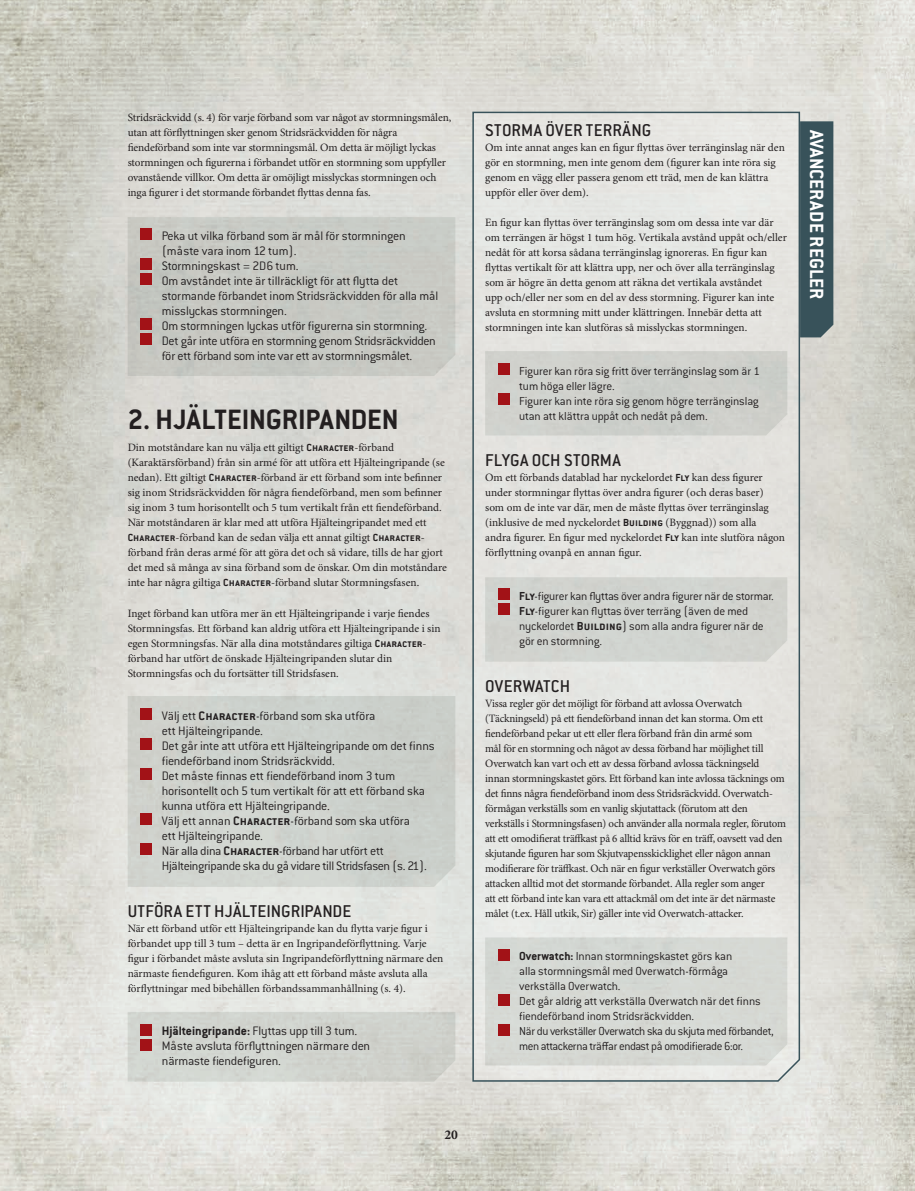
<style>
.page{position:relative;width:915px;height:1191px;background:#fff}
.page>*{position:absolute;margin:0;border:0;box-sizing:border-box;transform-origin:0 0}
.t1{font:700 30.75px "Conduit ITC Std";letter-spacing:-.005em;color:#231f20}
.t2{font:700 21px "Conduit ITC Std";color:#fff}
.t3{font:500 18.75px "Conduit ITC Std";letter-spacing:.01em;color:#231f20}
.t4{font:300 13.5px/15px "Conduit ITC Std";letter-spacing:-.015em;color:#231f20}
.t5{font:700 13.5px "Minion Pro";color:#231f20}
.t6{font:300 12.75px/15px "Conduit ITC Std";letter-spacing:-.015em;color:#231f20}
.t7{font:11.25px/15px "Minion Pro";letter-spacing:-.01em;color:#231f20}
.s1{font-family:"Conduit ITC Std";font-weight:700}
.s2{font-weight:700}
</style>
<div class="page">
<img style="left:0;top:0;width:914px;height:1191px">
<div style="left:471px;top:111px;width:329px;height:971px;background:#e5e5e2"></div>
<div style="left:128px;top:217px;width:327px;height:159px;background:#c8c9c3"></div>
<div style="left:140px;top:229px;width:12px;height:11px;background:#a21217"></div>
<div style="left:140px;top:259px;width:12px;height:11px;background:#a21217"></div>
<div style="left:140px;top:274px;width:12px;height:11px;background:#a21217"></div>
<div style="left:140px;top:319px;width:12px;height:11px;background:#a21217"></div>
<div style="left:140px;top:334px;width:12px;height:11px;background:#a21217"></div>
<div style="left:128px;top:696px;width:327px;height:191px;background:#cdd1cc"></div>
<div style="left:140px;top:709px;width:12px;height:11px;background:#a21217"></div>
<div style="left:140px;top:739px;width:12px;height:11px;background:#a21217"></div>
<div style="left:140px;top:769px;width:12px;height:11px;background:#a21217"></div>
<div style="left:140px;top:814px;width:12px;height:11px;background:#a21217"></div>
<div style="left:140px;top:844px;width:12px;height:11px;background:#a21217"></div>
<div style="left:128px;top:1012px;width:327px;height:69px;background:#d0d4ce"></div>
<div style="left:140px;top:1024px;width:12px;height:11px;background:#a21217"></div>
<div style="left:140px;top:1039px;width:12px;height:11px;background:#a21217"></div>
<div style="left:485px;top:351px;width:302px;height:84px;background:#cfd0cb"></div>
<div style="left:497px;top:364px;width:12px;height:11px;background:#a21217"></div>
<div style="left:497px;top:394px;width:12px;height:11px;background:#a21217"></div>
<div style="left:485px;top:577px;width:302px;height:84px;background:#d1d4cf"></div>
<div style="left:497px;top:589px;width:12px;height:11px;background:#a21217"></div>
<div style="left:497px;top:604px;width:12px;height:11px;background:#a21217"></div>
<div style="left:799px;top:121px;width:34px;height:216px;background:#38525a"></div>
<div style="left:485px;top:937px;width:302px;height:128px;background:#d6d9d3"></div>
<div style="left:497px;top:949px;width:12px;height:11px;background:#a21217"></div>
<div style="left:497px;top:994px;width:12px;height:11px;background:#a21217"></div>
<div style="left:497px;top:1024px;width:12px;height:11px;background:#a21217"></div>
<p class="t7" style="left:128px;top:111px;width:325px">Stridsräckvidd (s. 4) för varje förband som var något av stormningsmålen, utan att förflyttningen sker genom Stridsräckvidden för några fiendeförband som inte var stormningsmål. Om detta är möjligt lyckas stormningen och figurerna i förbandet utför en stormning som uppfyller ovanstående villkor. Om detta är omöjligt misslyckas stormningen och inga figurer i det stormande förbandet flyttas denna fas.</p>
<p class="t4" style="left:162px;top:228px;width:278px">Peka ut vilka förband som är mål för stormningen (måste vara inom 12 tum).<br>Stormningskast = 2D6 tum.<br>Om avståndet inte är tillräckligt för att flytta det stormande förbandet inom Stridsräckvidden för alla mål misslyckas stormningen.<br>Om stormningen lyckas utför figurerna sin stormning.<br>Det går inte utföra en stormning genom Stridsräckvidden för ett förband som inte var ett av stormningsmålet.</p>
<h1 class="t1" style="left:128px;top:401px;width:272px">2. HJÄLTEINGRIPANDEN</h1>
<p class="t7" style="left:128px;top:441px;width:320px">Din motståndare kan nu välja ett giltigt <span class="s1">Character</span>-förband (Karaktärsförband) från sin armé för att utföra ett Hjälteingripande (se nedan). Ett giltigt <span class="s1">Character</span>-förband är ett förband som inte befinner sig inom Stridsräckvidden för några fiendeförband, men som befinner sig inom 3 tum horisontellt och 5 tum vertikalt från ett fiendeförband.<br>När motståndaren är klar med att utföra Hjälteingripandet med ett <span class="s1">Character</span>-förband kan de sedan välja ett annat giltigt <span class="s1">Character&shy;</span>förband från deras armé för att göra det och så vidare, tills de har gjort det med så många av sina förband som de önskar. Om din motståndare inte har några giltiga <span class="s1">Character</span>-förband slutar Stormningsfasen.</p>
<p class="t7" style="left:128px;top:606px;width:314px">Inget förband kan utföra mer än ett Hjälteingripande i varje fiendes Stormningsfas. Ett förband kan aldrig utföra ett Hjälteingripande i sin egen Stormningsfas. När alla dina motståndares giltiga <span class="s1">Character&shy;</span>förband har utfört de önskade Hjälteingripanden slutar din Stormningsfas och du fortsätter till Stridsfasen.</p>
<p class="t4" style="left:162px;top:708px;width:274px">Välj ett <span class="s2">Character</span>-förband som ska utföra<br>ett Hjälteingripande.<br>Det går inte att utföra ett Hjälteingripande om det finns fiendeförband inom Stridsräckvidd.<br>Det måste finnas ett fiendeförband inom 3 tum horisontellt och 5 tum vertikalt för att ett förband ska kunna utföra ett Hjälteingripande.<br>Välj ett annan <span class="s2">Character</span>-förband som ska utföra<br>ett Hjälteingripande.<br>När alla dina <span class="s2">Character</span>-förband har utfört ett Hjälteingripande ska du gå vidare till Stridsfasen (s. 21).</p>
<h3 class="t3" style="left:128px;top:899px;width:225px">UTFÖRA ETT HJÄLTEINGRIPANDE</h3>
<p class="t7" style="left:128px;top:921px;width:317px">När ett förband utför ett Hjälteingripande kan du flytta varje figur i förbandet upp till 3 tum – detta är en Ingripandeförflyttning. Varje figur i förbandet måste avsluta sin Ingripandeförflyttning närmare den närmaste fiendefiguren. Kom ihåg att ett förband måste avsluta alla förflyttningar med bibehållen förbandssammanhållning (s. 4).</p>
<p class="t4" style="left:162px;top:1023px;width:210px"><span class="s2">Hjälteingripande:</span> Flyttas upp till 3 tum.<br>Måste avsluta förflyttningen närmare den närmaste fiendefiguren.</p>
<p class="t5" style="left:444px;top:1126px;width:15px">20</p>
<h3 class="t3" style="left:485px;top:119px;width:168px">STORMA ÖVER TERRÄNG</h3>
<p class="t7" style="left:485px;top:141px;width:301px">Om inte annat anges kan en figur flyttas över terränginslag när den gör en stormning, men inte genom dem (figurer kan inte röra sig genom en vägg eller passera genom ett träd, men de kan klättra uppför eller över dem).</p>
<p class="t7" style="left:485px;top:216px;width:303px">En figur kan flyttas över terränginslag som om dessa inte var där om terrängen är högst 1 tum hög. Vertikala avstånd uppåt och/eller nedåt för att korsa sådana terränginslag ignoreras. En figur kan flyttas vertikalt för att klättra upp, ner och över alla terränginslag som är högre än detta genom att räkna det vertikala avståndet<br>upp och/eller ner som en del av dess stormning. Figurer kan inte avsluta en stormning mitt under klättringen. Innebär detta att stormningen inte kan slutföras så misslyckas stormningen.</p>
<p class="t6" style="left:519px;top:363px;width:242px">Figurer kan röra sig fritt över terränginslag som är 1 tum höga eller lägre.<br>Figurer kan inte röra sig genom högre terränginslag utan att klättra uppåt och nedåt på dem.</p>
<h3 class="t3" style="left:485px;top:449px;width:137px">FLYGA OCH STORMA</h3>
<p class="t7" style="left:485px;top:471px;width:301px">Om ett förbands datablad har nyckelordet <span class="s1">Fly</span> kan dess figurer under stormningar flyttas över andra figurer (och deras baser) som om de inte var där, men de måste flyttas över terränginslag (inklusive de med nyckelordet <span class="s1">Building</span> (Byggnad)) som alla andra figurer. En figur med nyckelordet <span class="s1">Fly</span> kan inte slutföra någon förflyttning ovanpå en annan figur.</p>
<p class="t6" style="left:519px;top:588px;width:256px"><span class="s2">Fly</span>-figurer kan flyttas över andra figurer när de stormar.<br><span class="s2">Fly</span>-figurer kan flyttas över terräng (även de med nyckelordet <span class="s2">Building</span>) som alla andra figurer när de gör en stormning.</p>
<h3 class="t3" style="left:485px;top:674px;width:86px">OVERWATCH</h3>
<p class="t7" style="left:485px;top:696px;width:302px">Vissa regler gör det möjligt för förband att avlossa Overwatch (Täckningseld) på ett fiendeförband innan det kan storma. Om ett fiendeförband pekar ut ett eller flera förband från din armé som<br>mål för en stormning och något av dessa förband har möjlighet till Overwatch kan vart och ett av dessa förband avlossa täckningseld innan stormningskastet görs. Ett förband kan inte avlossa täcknings om det finns några fiendeförband inom dess Stridsräckvidd. Overwatch&shy;förmågan verkställs som en vanlig skjutattack (förutom att den verkställs i Stormningsfasen) och använder alla normala regler, förutom att ett omodifierat träffkast på 6 alltid krävs för en träff, oavsett vad den skjutande figuren har som Skjutvapensskicklighet eller någon annan modifierare för träffkast. Och när en figur verkställer Overwatch görs attacken alltid mot det stormande förbandet. Alla regler som anger<br>att ett förband inte kan vara ett attackmål om det inte är det närmaste målet (t.ex. Håll utkik, Sir) gäller inte vid Overwatch-attacker.</p>
<p class="t6" style="left:519px;top:948px;width:256px"><span class="s2">Overwatch:</span> Innan stormningskastet görs kan<br>alla stormningsmål med Overwatch-förmåga verkställa Overwatch.<br>Det går aldrig att verkställa Overwatch när det finns fiendeförband inom Stridsräckvidden.<br>När du verkställer Overwatch ska du skjuta med förbandet, men attackerna träffar endast på omodifierade 6:or.</p>
<h2 class="t2" style="left:829px;top:130px;width:171px;rotate:90deg">AVANCERADE REGLER</h2>
</div>
